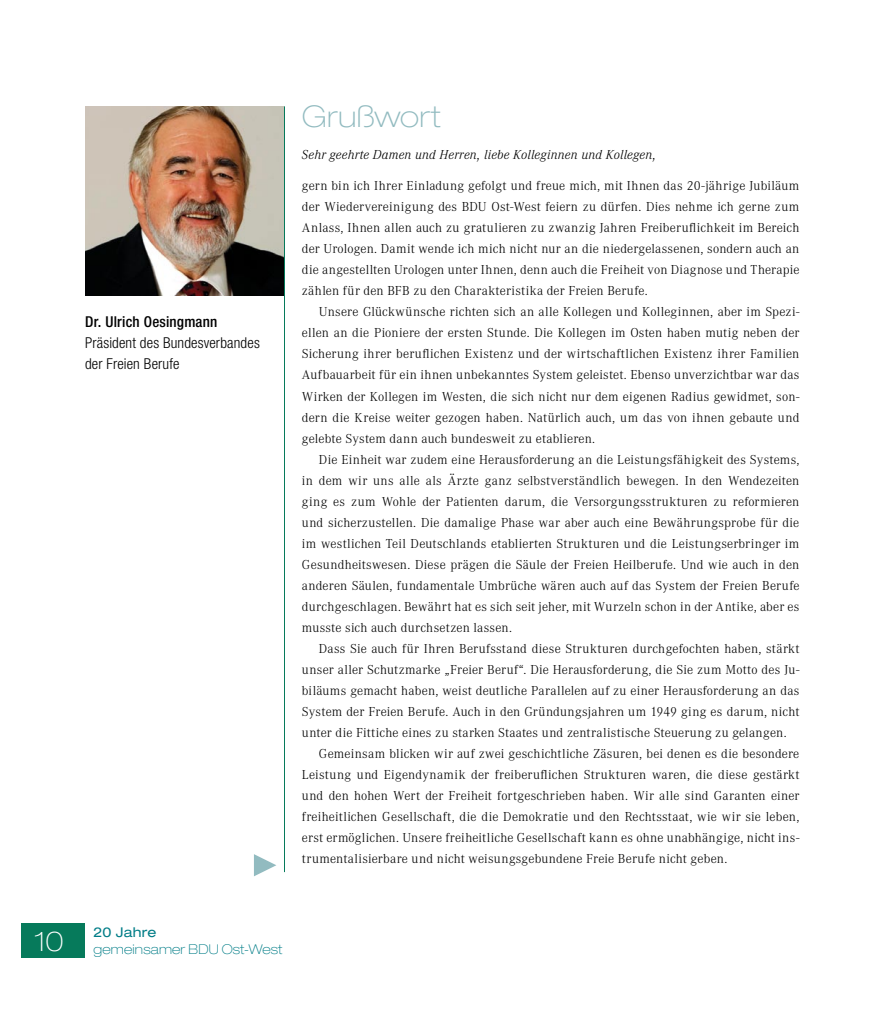
<style>
.page{position:relative;width:893px;height:1021px;background:#fff}
.page>*{position:absolute;margin:0;border:0;box-sizing:border-box;transform-origin:0 0}
.t1{font:100 expanded 30px "Helvetica Neue LT";letter-spacing:.01em;color:#92bbc0}
.t2{font:300 condensed 15px/21px "Helvetica Neue LT";letter-spacing:.01em;color:#000}
.t3{font:500 condensed 15px "Helvetica Neue LT";letter-spacing:.015em;color:#000}
.t4{font:300 13.5px/21px "Corporate A";letter-spacing:.015em;color:#000;text-align:justify}
.t5{font:italic 300 13.5px "Corporate A";letter-spacing:.015em;color:#000}
.t6{font:100 expanded 13.5px/16.2px "Helvetica Neue LT";letter-spacing:.015em;color:#007d87}
.s1{font-weight:400}
</style>
<div class="page">
<svg style="left:254px;top:854px;width:22px;height:22px"></svg>
<img style="left:85px;top:106px;width:199px;height:189px">
<hr style="left:284px;top:106px;width:1px;height:766px;background:#067a5b">
<div style="left:21px;top:923px;width:64px;height:34px;background:#067a5b"></div>
<p class="t3" style="left:85px;top:313px;width:134px">Dr. Ulrich Oesingmann</p>
<p class="t2" style="left:85px;top:332px;width:176px">Präsident des Bundesverbandes der Freien Berufe</p>
<h1 class="t1" style="left:302px;top:99px;width:140px">Grußwort</h1>
<p class="t5" style="left:302px;top:147px;width:356px">Sehr geehrte Damen und Herren, liebe Kolleginnen und Kollegen,</p>
<p class="t4" style="left:302px;top:176px;width:499px">gern bin ich Ihrer Einladung gefolgt und freue mich, mit Ihnen das 20-jährige Jubiläum der Wiedervereinigung des BDU Ost-West feiern zu dürfen. Dies nehme ich gerne zum Anlass, Ihnen allen auch zu gratulieren zu zwanzig Jahren Freiberuflichkeit im Bereich der Urologen. Damit wende ich mich nicht nur an die niedergelassenen, sondern auch an die angestellten Urologen unter Ihnen, denn auch die Freiheit von Diagnose und Therapie zählen für den BFB zu den Charakteristika der Freien Berufe.</p>
<p class="t4" style="left:302px;top:302px;width:499px;text-indent:17px">Unsere Glückwünsche richten sich an alle Kollegen und Kolleginnen, aber im Spezi&shy;ellen an die Pioniere der ersten Stunde. Die Kollegen im Osten haben mutig neben der Sicherung ihrer beruflichen Existenz und der wirtschaftlichen Existenz ihrer Familien Aufbauarbeit für ein ihnen unbekanntes System geleistet. Ebenso unverzichtbar war das Wirken der Kollegen im Westen, die sich nicht nur dem eigenen Radius gewidmet, son&shy;dern die Kreise weiter gezogen haben. Natürlich auch, um das von ihnen gebaute und gelebte System dann auch bundesweit zu etablieren.</p>
<p class="t4" style="left:302px;top:449px;width:499px;text-indent:17px">Die Einheit war zudem eine Herausforderung an die Leistungsfähigkeit des Systems, in dem wir uns alle als Ärzte ganz selbstverständlich bewegen. In den Wendezeiten ging es zum Wohle der Patienten darum, die Versorgungsstrukturen zu reformieren und sicherzustellen. Die damalige Phase war aber auch eine Bewährungsprobe für die im westlichen Teil Deutschlands etablierten Strukturen und die Leistungserbringer im Gesundheitswesen. Diese prägen die Säule der Freien Heilberufe. Und wie auch in den anderen Säulen, fundamentale Umbrüche wären auch auf das System der Freien Berufe durchgeschlagen. Bewährt hat es sich seit jeher, mit Wurzeln schon in der Antike, aber es musste sich auch durchsetzen lassen.</p>
<p class="t4" style="left:319px;top:638px;width:482px">Dass Sie auch für Ihren Berufsstand diese Strukturen durchgefochten haben, stärkt</p>
<p class="t4" style="left:302px;top:659px;width:499px">unser aller Schutzmarke „Freier Beruf“. Die Herausforderung, die Sie zum Motto des Ju-</p>
<p class="t4" style="left:302px;top:680px;width:499px">biläums gemacht haben, weist deutliche Parallelen auf zu einer Herausforderung an das</p>
<p class="t4" style="left:302px;top:701px;width:499px">System der Freien Berufe. Auch in den Gründungsjahren um 1949 ging es darum, nicht</p>
<p class="t4" style="left:302px;top:722px;width:486px">unter die Fittiche eines zu starken Staates und zentralistische Steuerung zu gelangen.</p>
<p class="t4" style="left:319px;top:743px;width:482px">Gemeinsam blicken wir auf zwei geschichtliche Zäsuren, bei denen es die besondere</p>
<p class="t4" style="left:302px;top:764px;width:499px">Leistung und Eigendynamik der freiberuflichen Strukturen waren, die diese gestärkt</p>
<p class="t4" style="left:302px;top:785px;width:499px">und den hohen Wert der Freiheit fortgeschrieben haben. Wir alle sind Garanten einer</p>
<p class="t4" style="left:302px;top:806px;width:499px">freiheitlichen Gesellschaft, die die Demokratie und den Rechtsstaat, wie wir sie leben,</p>
<p class="t4" style="left:302px;top:827px;width:499px">erst ermöglichen. Unsere freiheitliche Gesellschaft kann es ohne unabhängige, nicht ins-</p>
<p class="t4" style="left:302px;top:848px;width:427px">trumentalisierbare und nicht weisungsgebundene Freie Berufe nicht geben.</p>
<p class="t6" style="left:34px;top:924px;width:249px;text-indent:59px"><span class="s1">20 Jahre<br></span><sup>10</sup> gemeinsamer BDU Ost-West</p>
</div>
